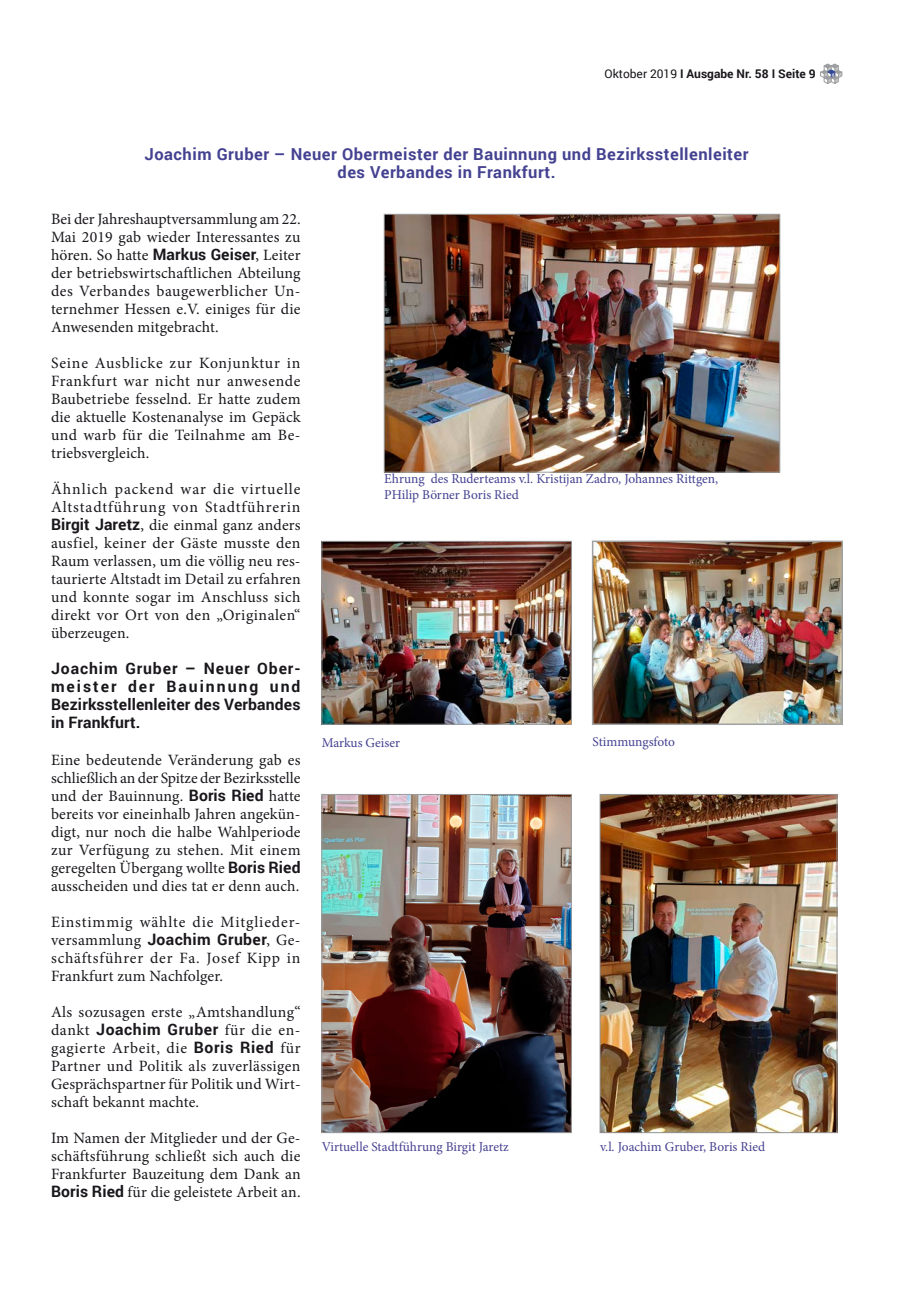
<style>
.page{position:relative;width:906px;height:1289px;background:#fff}
.page>*{position:absolute;margin:0;border:0;box-sizing:border-box;transform-origin:0 0}
.t1{font:700 16.5px/18px "Roboto";letter-spacing:.03em;color:#444291;text-align:center}
.t2{font:15.75px/18px "Minion Pro";letter-spacing:.01em;color:#1a171c;text-align:justify}
.t3{font:700 15.75px/18px "Roboto";letter-spacing:.01em;color:#1a171c;text-align:justify}
.t4{font:13.5px/16.2px "Minion Pro";color:#444291}
.t5{font:700 12px "Roboto";color:#1a171c}
.s1{font-weight:400}
.s2{font-family:"Roboto";font-weight:700}
</style>
<div class="page">
<svg style="left:820px;top:64px;width:22px;height:20px"></svg>
<img style="left:386px;top:216px;width:392px;height:254px">
<div style="left:384px;top:214px;width:396px;height:258px;border:1px solid #9fa1a2"></div>
<img style="left:323px;top:543px;width:247px;height:179px">
<div style="left:321px;top:541px;width:251px;height:183px;border:1px solid #989a9c"></div>
<img style="left:595px;top:543px;width:245px;height:179px">
<div style="left:592px;top:540px;width:251px;height:185px;border:2px solid #9fa1a2"></div>
<img style="left:323px;top:796px;width:247px;height:334px">
<div style="left:321px;top:794px;width:251px;height:338px;border:1px solid #9a9b9d"></div>
<img style="left:601px;top:796px;width:234px;height:334px">
<div style="left:599px;top:794px;width:238px;height:338px;border:1px solid #929395"></div>
<p class="t5" style="left:604px;top:65px;width:213px"><span class="s1">Oktober 2019</span> I Ausgabe Nr. 58 I Seite 9</p>
<p class="t1" style="left:144px;top:144px;width:605px">Joachim Gruber – Neuer Obermeister der Bauinnung und Bezirksstellenleiter des Verbandes in Frankfurt.</p>
<p class="t2" style="left:51px;top:210px;width:251px">Bei der Jahreshauptversammlung am 22.<br>Mai 2019 gab wieder Interessantes zu hören. So hatte <span class="s2">Markus Geiser</span>, Leiter der betriebswirtschaftlichen Abteilung des Verbandes baugewerblicher Un&shy;ternehmer Hessen e.V. einiges für die Anwesenden mitgebracht.</p>
<p class="t2" style="left:51px;top:354px;width:251px">Seine Ausblicke zur Konjunktur in Frankfurt war nicht nur anwesende Baubetriebe fesselnd. Er hatte zudem die aktuelle Kostenanalyse im Gepäck und warb für die Teilnahme am Be&shy;triebsvergleich.</p>
<p class="t2" style="left:51px;top:480px;width:251px">Ähnlich packend war die virtuelle Altstadtführung von Stadtführerin <span class="s2">Birgit Jaretz</span>, die einmal ganz anders ausfiel, keiner der Gäste musste den Raum verlassen, um die völlig neu res&shy;taurierte Altstadt im Detail zu erfahren und konnte sogar im Anschluss sich direkt vor Ort von den „Originalen“ überzeugen.</p>
<p class="t3" style="left:51px;top:659px;width:251px">Joachim Gruber – Neuer Ober&shy;meister der Bauinnung und Bezirksstellenleiter des Verbandes in Frankfurt.</p>
<p class="t2" style="left:51px;top:750px;width:251px">Eine bedeutende Veränderung gab es schließlich an der Spitze der Bezirksstelle und der Bauinnung. <span class="s2">Boris Ried</span> hatte bereits vor eineinhalb Jahren angekün&shy;digt, nur noch die halbe Wahlperiode zur Verfügung zu stehen. Mit einem geregelten Übergang wollte <span class="s2">Boris Ried </span>ausscheiden und dies tat er denn auch.</p>
<p class="t2" style="left:51px;top:912px;width:251px">Einstimmig wählte die Mitglieder&shy;versammlung <span class="s2">Joachim Gruber</span>, Ge&shy;schäftsführer der Fa. Josef Kipp in Frankfurt zum Nachfolger.</p>
<p class="t2" style="left:51px;top:1002px;width:251px">Als sozusagen erste „Amtshandlung“ dankt <span class="s2">Joachim Gruber</span> für die en&shy;gagierte Arbeit, die <span class="s2">Boris Ried</span> für Partner und Politik als zuverlässigen Gesprächspartner für Politik und Wirt&shy;schaft bekannt machte.</p>
<p class="t2" style="left:51px;top:1128px;width:251px">Im Namen der Mitglieder und der Ge&shy;schäftsführung schließt sich auch die Frankfurter Bauzeitung dem Dank an <span class="s2">Boris Ried</span> für die geleistete Arbeit an.</p>
<p class="t4" style="left:384px;top:471px;width:335px">Ehrung des Ruderteams v.l. Kristijan Zadro, Johannes Rittgen,<br>PHilip Börner Boris Ried</p>
<p class="t4" style="left:322px;top:734px;width:80px">Markus Geiser</p>
<p class="t4" style="left:592px;top:733px;width:84px">Stimmungsfoto</p>
<p class="t4" style="left:322px;top:1138px;width:188px">Virtuelle Stadtführung Birgit Jaretz</p>
<p class="t4" style="left:600px;top:1138px;width:167px">v.l. Joachim Gruber, Boris Ried</p>
</div>
